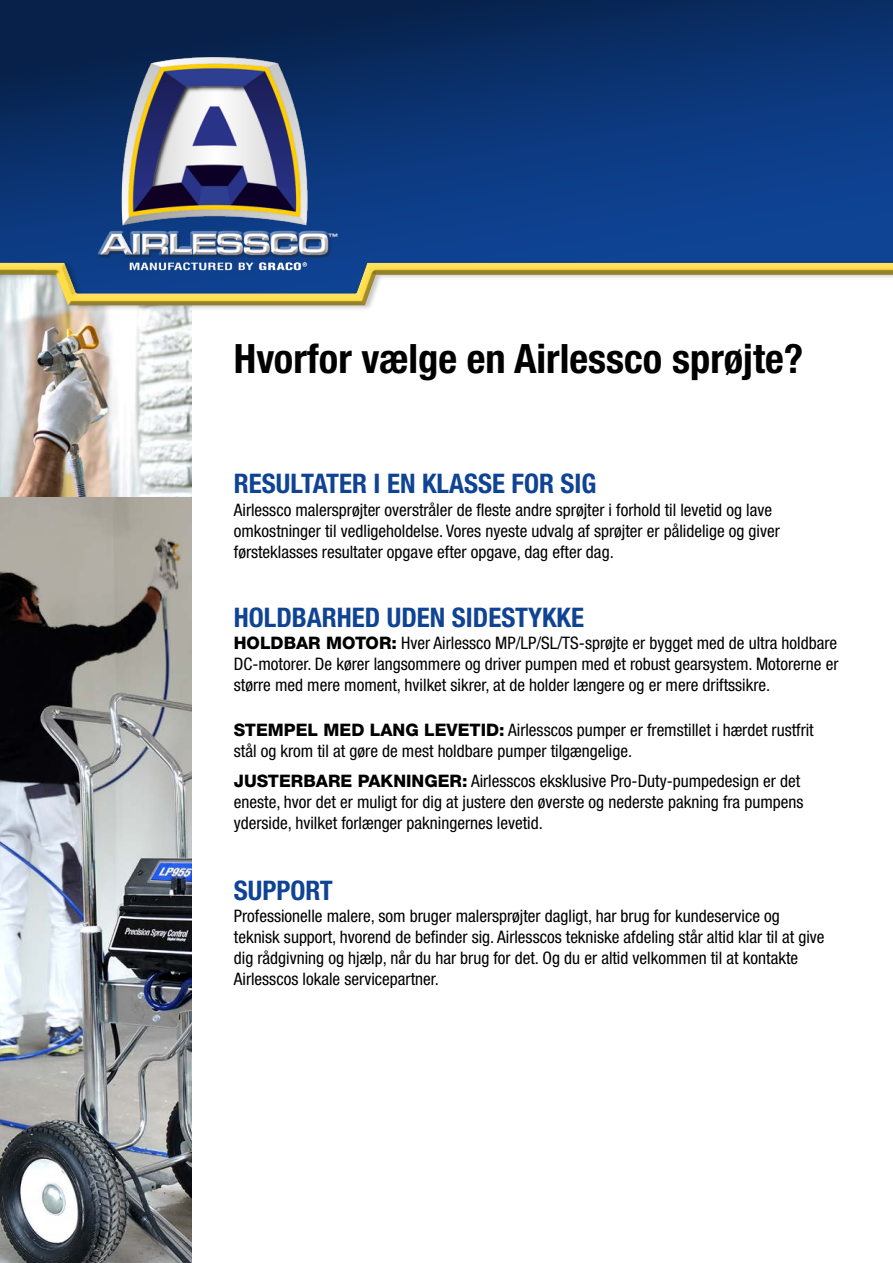
<style>
.page{position:relative;width:893px;height:1263px;background:#fff}
.page>*{position:absolute;margin:0;border:0;box-sizing:border-box;transform-origin:0 0}
.t1{font:700 condensed 40.5px "Helvetica Neue LTW1 G";color:#000}
.t2{font:700 condensed 27px "Helvetica Neue LTW1 G";color:#0f4394}
.t3{font:condensed 17.25px/21px "Helvetica Neue LTW1 G";color:#000}
.s1{font-weight:800;font-stretch:normal}
</style>
<div class="page">
<img style="left:0;top:311px;width:191px;height:186px">
<svg style="left:0;top:0;width:893px;height:259px"></svg>
<div style="left:0;top:259px;width:893px;height:52px;background:#000;opacity:.22"></div>
<div style="left:0;top:260px;width:893px;height:45px;background:#000;opacity:.75"></div>
<img style="left:83px;top:42px;width:263px;height:243px">
<img style="left:0;top:497px;width:191px;height:766px">
<h1 class="t1" style="left:234px;top:335px;width:571px">Hvorfor vælge en Airlessco sprøjte?</h1>
<h2 class="t2" style="left:234px;top:468px;width:364px">RESULTATER I EN KLASSE FOR SIG</h2>
<p class="t3" style="left:234px;top:499px;width:547px">Airlessco malersprøjter overstråler de fleste andre sprøjter i forhold til levetid og lave omkostninger til vedligeholdelse. Vores nyeste udvalg af sprøjter er pålidelige og giver førsteklasses resultater opgave efter opgave, dag efter dag.</p>
<h2 class="t2" style="left:234px;top:601px;width:352px">HOLDBARHED UDEN SIDESTYKKE</h2>
<p class="t3" style="left:234px;top:633px;width:606px;text-align:justify"><span class="s1">HOLDBAR MOTOR:</span> Hver Airlessco MP/LP/SL/TS-sprøjte er bygget med de ultra holdbare DC-motorer. De kører langsommere og driver pumpen med et robust gearsystem. Motorerne er større med mere moment, hvilket sikrer, at de holder længere og er mere driftssikre.</p>
<p class="t3" style="left:234px;top:720px;width:581px"><span class="s1">STEMPEL MED LANG LEVETID:</span> Airlesscos pumper er fremstillet i hærdet rustfrit stål og krom til at gøre de mest holdbare pumper tilgængelige.</p>
<p class="t3" style="left:234px;top:771px;width:571px"><span class="s1">JUSTERBARE PAKNINGER:</span> Airlesscos eksklusive Pro-Duty-pumpedesign er det eneste, hvor det er muligt for dig at justere den øverste og nederste pakning fra pumpens yderside, hvilket forlænger pakningernes levetid.</p>
<h2 class="t2" style="left:234px;top:874px;width:101px">SUPPORT</h2>
<p class="t3" style="left:234px;top:906px;width:592px">Professionelle malere, som bruger malersprøjter dagligt, har brug for kundeservice og teknisk support, hvorend de befinder sig. Airlesscos tekniske afdeling står altid klar til at give dig rådgivning og hjælp, når du har brug for det. Og du er altid velkommen til at kontakte Airlesscos lokale servicepartner.</p>
</div>
